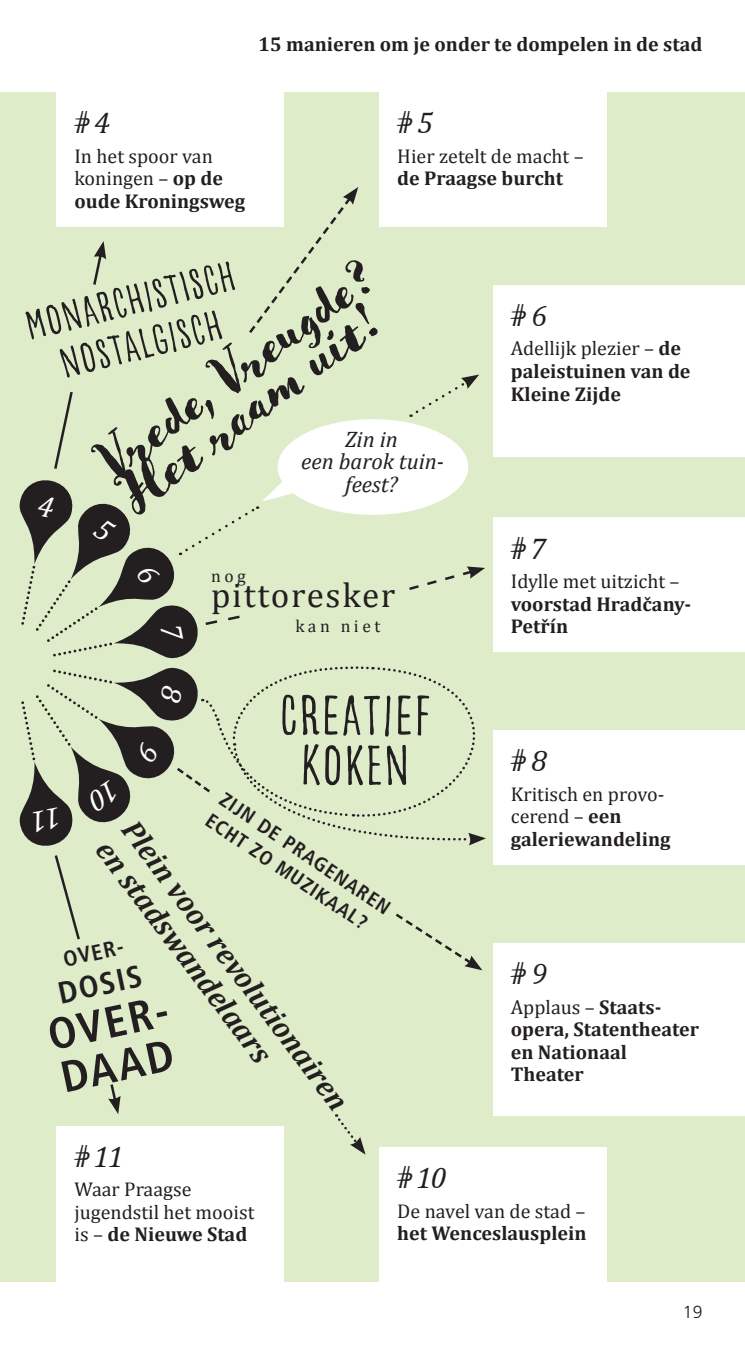
<style>
.page{position:relative;width:745px;height:1347px;background:#fff}
.page>*{position:absolute;margin:0;border:0;box-sizing:border-box;transform-origin:0 0}
.K_Good_life{font:60px "Goodlife Sans Condensed";color:#231f20}
.K_Brush{font:55px "Goodlife Brush";color:#231f20}
.K_goodlife_cond{font:45px/45px "Goodlife Sans Condensed";color:#231f20;text-align:center}
.K_Versalien_bold_mit{font:44px/44px "DM Frutiger LT Pro 67 Bold Cn";color:#231f20}
.K_Cambria_klein_gesp{font:35px "Cambria";letter-spacing:.05em;color:#231f20}
.K_Versalien_bold_mit-2{font:30.75px "DM Frutiger LT Pro 67 Bold Cn";color:#231f20}
.K_kursiv{font:italic 700 30px "Cambria";color:#231f20}
.Kompass_Ziffer{font:italic 30px "Cambria";color:#231f20}
.K_kursiv-2{font:italic 22.5px/22.5px "Cambria";color:#231f20;text-align:center}
.K_Versalien_bold_mit-3{font:22px "DM Frutiger LT Pro 67 Bold Cn";color:#231f20}
.Kompass_Text{font:700 20px/22.5px "Cambria";color:#231f20}
.Kompass_Text-2{font:20px/22.5px "Cambria";color:#231f20}
.Kolumne{font:700 20px "Cambria";color:#231f20}
.K_Versalien_bold_mit-4{font:20px "DM Frutiger LT Pro 67 Bold Cn";color:#231f20}
.K_Cambria_klein_gesp-2{font:17.5px "Cambria";letter-spacing:.2em;color:#231f20}
.Pagina{font:300 17.5px "DM Frutiger LT Pro 45";color:#231f20}
.s1{font-weight:700}
.s2{font-weight:400}
</style>
<div class="page">
<div style="left:0;top:92px;width:744px;height:1189px;background:#deecca"></div>
<div style="left:57px;top:1125px;width:226px;height:156px;background:#fff"></div>
<div style="left:379px;top:1147px;width:227px;height:134px;background:#fff"></div>
<div style="left:493px;top:943px;width:251px;height:172px;background:#fff"></div>
<div style="left:493px;top:730px;width:251px;height:135px;background:#fff"></div>
<div style="left:493px;top:517px;width:251px;height:135px;background:#fff"></div>
<div style="left:493px;top:285px;width:251px;height:171px;background:#fff"></div>
<div style="left:379px;top:92px;width:227px;height:135px;background:#fff"></div>
<div style="left:57px;top:92px;width:226px;height:135px;background:#fff"></div>
<svg style="left:335px;top:1114px;width:30px;height:40px"></svg>
<svg style="left:249px;top:187px;width:109px;height:146px"></svg>
<svg style="left:93px;top:241px;width:13px;height:44px"></svg>
<svg style="left:108px;top:1084px;width:12px;height:30px"></svg>
<svg style="left:54px;top:374px;width:477px;height:597px"></svg>
<p class="Kolumne" style="left:258px;top:30px;width:445px">15 manieren om je onder te dompelen in de stad</p>
<p class="Kompass_Ziffer" style="left:94px;top:102px;width:17px">4</p>
<p class="Kompass_Text-2" style="left:74px;top:145px;width:172px">In het spoor van koningen – <span class="s1">op de oude Kroningsweg</span></p>
<p class="Kompass_Ziffer" style="left:417px;top:102px;width:17px">5</p>
<p class="Kompass_Text-2" style="left:397px;top:145px;width:188px">Hier zetelt de macht – <span class="s1">de Praagse burcht</span></p>
<p class="K_Brush" style="left:81px;top:438px;width:334px;rotate:-36deg">Vrede, Vreugde?</p>
<p class="K_goodlife_cond" style="left:20px;top:305px;width:217px;rotate:-14deg">MONARCHISTISCH<br>NOSTALGISCH</p>
<p class="K_Brush" style="left:105px;top:470px;width:310px;rotate:-36deg">Het raam uit!</p>
<p class="K_kursiv-2" style="left:301px;top:427px;width:144px">Zin in<br>een barok tuin&shy;feest?</p>
<p class="K_Cambria_klein_gesp-2" style="left:211px;top:565px;width:36px">nog</p>
<p class="K_Cambria_klein_gesp" style="left:211px;top:574px;width:186px">pittoresker</p>
<p class="K_Cambria_klein_gesp-2" style="left:295px;top:615px;width:86px">kan niet</p>
<p class="K_Good_life" style="left:278px;top:681px;width:154px">CREATIEF</p>
<p class="K_Good_life" style="left:299px;top:731px;width:112px">KOKEN</p>
<p class="K_Versalien_bold_mit-4" style="left:228px;top:787px;width:202px;rotate:34deg">ZIJN DE PRAGENAREN</p>
<p class="K_Versalien_bold_mit-4" style="left:214px;top:808px;width:192px;rotate:34deg">ECHT ZO MUZIKAAL?</p>
<p class="K_kursiv" style="left:145px;top:811px;width:356px;rotate:53deg">Plein voor revolutionairen</p>
<p class="K_kursiv" style="left:119px;top:830px;width:272px;rotate:53deg">en stadswandelaars</p>
<p class="K_Versalien_bold_mit-3" style="left:61px;top:946px;width:67px;rotate:-12deg">OVER-</p>
<p class="K_Versalien_bold_mit-2" style="left:55px;top:975px;width:86px;rotate:-12deg">DOSIS</p>
<p class="K_Versalien_bold_mit" style="left:44px;top:1014px;width:132px;rotate:-12deg">OVER-<br>DAAD</p>
<p class="Kompass_Ziffer" style="left:531px;top:294px;width:17px">6</p>
<p class="Kompass_Text" style="left:510px;top:337px;width:181px"><span class="s2">Adellijk plezier –</span> de paleistuinen van de<br>Kleine Zijde</p>
<p class="Kompass_Ziffer" style="left:530px;top:527px;width:17px">7</p>
<p class="Kompass_Text" style="left:510px;top:569px;width:182px"><span class="s2">Idylle met uitzicht – </span>voorstad Hradčany-<br>Petřín</p>
<p class="Kompass_Ziffer" style="left:530px;top:740px;width:17px">8</p>
<p class="Kompass_Text-2" style="left:510px;top:782px;width:161px">Kritisch en provo&shy;cerend – <span class="s1">een galeriewandeling</span></p>
<p class="Kompass_Ziffer" style="left:531px;top:952px;width:17px">9</p>
<p class="Kompass_Text" style="left:510px;top:994px;width:189px"><span class="s2">Applaus –</span> Staats&shy;opera, Statentheater en Nationaal<br>Theater</p>
<p class="Kompass_Ziffer" style="left:93px;top:1135px;width:32px">11</p>
<p class="Kompass_Text-2" style="left:74px;top:1178px;width:181px">Waar Praagse jugendstil het mooist is – <span class="s1">de Nieuwe Stad</span></p>
<p class="Kompass_Ziffer" style="left:416px;top:1156px;width:31px">10</p>
<p class="Kompass_Text" style="left:397px;top:1199px;width:191px"><span class="s2">De navel van de stad – </span>het Wenceslausplein</p>
<p class="Pagina" style="left:682px;top:1301px;width:21px">19</p>
</div>
